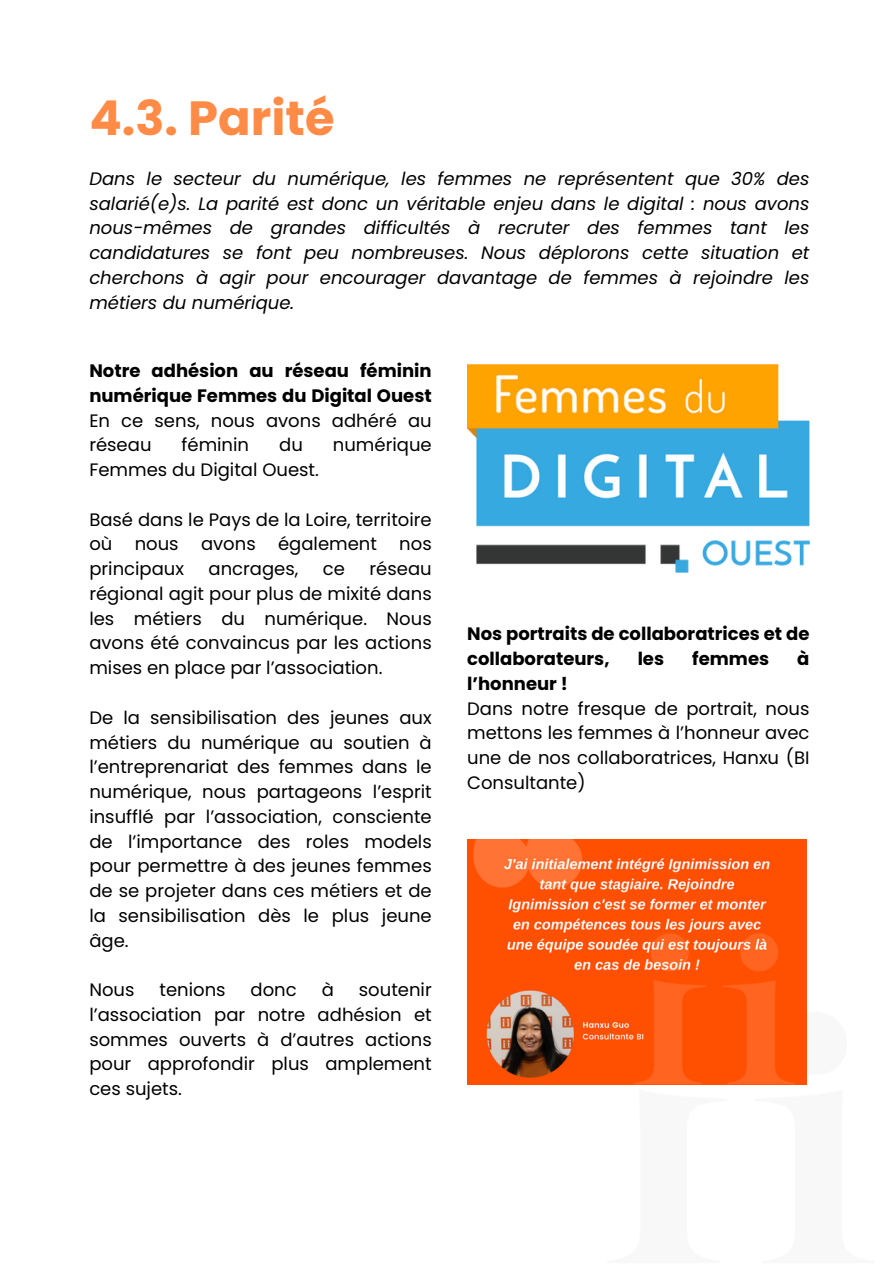
<style>
.page{position:relative;width:894px;height:1264px;background:#fff}
.page>*{position:absolute;margin:0;border:0;box-sizing:border-box;transform-origin:0 0}
.t1{font:700 48px "Poppins";color:#ff8b47}
.t2{font:18px/24.8px "Poppins";color:#000;text-align:justify}
.t3{font:italic 18px/24.8px "Poppins";color:#000;text-align:justify}
.t4{font:700 18px/24.8px "Poppins";color:#000;text-align:justify}
.s1{font-weight:400}
</style>
<div class="page">
<img style="left:467px;top:839px;width:339px;height:245px">
<img style="left:467px;top:365px;width:342px;height:208px">
<p class="t1" style="left:89px;top:84px;width:247px">4.3. Parité</p>
<p class="t3" style="left:89px;top:166px;width:721px">Dans le secteur du numérique, les femmes ne représentent que 30% des salarié(e)s. La parité est donc un véritable enjeu dans le digital : nous avons nous-mêmes de grandes difficultés à recruter des femmes tant les candidatures se font peu nombreuses. Nous déplorons cette situation et cherchons à agir pour encourager davantage de femmes à rejoindre les métiers du numérique.</p>
<p class="t4" style="left:89px;top:358px;width:344px">Notre adhésion au réseau féminin numérique Femmes du Digital Ouest <span class="s1">En ce sens, nous avons adhéré au réseau</span></p>
<p class="t2" style="left:181px;top:432px;width:69px">féminin</p>
<p class="t2" style="left:279px;top:432px;width:25px">du</p>
<p class="t2" style="left:333px;top:432px;width:100px">numérique</p>
<p class="t2" style="left:89px;top:457px;width:231px">Femmes du Digital Ouest.</p>
<p class="t2" style="left:89px;top:507px;width:344px">Basé dans le Pays de la Loire, territoire où nous avons également nos principaux</p>
<p class="t2" style="left:89px;top:556px;width:344px;text-indent:280px">réseau régional agit pour plus de mixité dans les métiers du numérique. Nous avons été convaincus par les actions mises en place par l’association.</p>
<p class="t2" style="left:89px;top:705px;width:344px">De la sensibilisation des jeunes aux métiers du numérique au soutien à l’entreprenariat des femmes dans le numérique, nous partageons l’esprit insufflé par l’association, consciente de l’importance des roles models pour permettre à des jeunes femmes de se projeter dans ces métiers et de la sensibilisation dès le plus jeune âge.</p>
<p class="t2" style="left:89px;top:977px;width:47px">Nous</p>
<p class="t2" style="left:159px;top:977px;width:68px">tenions</p>
<p class="t2" style="left:250px;top:977px;width:48px">donc</p>
<p class="t2" style="left:321px;top:977px;width:14px">à</p>
<p class="t2" style="left:208px;top:556px;width:91px">ancrages,</p>
<p class="t2" style="left:323px;top:556px;width:24px">ce</p>
<p class="t2" style="left:89px;top:977px;width:344px;text-indent:269px">soutenir l’association par notre adhésion et sommes ouverts à d’autres actions pour approfondir plus amplement ces sujets.</p>
<p class="t4" style="left:467px;top:621px;width:344px">Nos portraits de collaboratrices et de collaborateurs,</p>
<p class="t4" style="left:637px;top:646px;width:28px">les</p>
<p class="t4" style="left:692px;top:646px;width:78px">femmes</p>
<p class="t4" style="left:797px;top:646px;width:14px">à</p>
<p class="t4" style="left:467px;top:671px;width:102px">l’honneur !</p>
<p class="t2" style="left:467px;top:696px;width:344px">Dans notre fresque de portrait, nous mettons les femmes à l’honneur avec une de nos collaboratrices, Hanxu (BI Consultante)</p>
</div>
